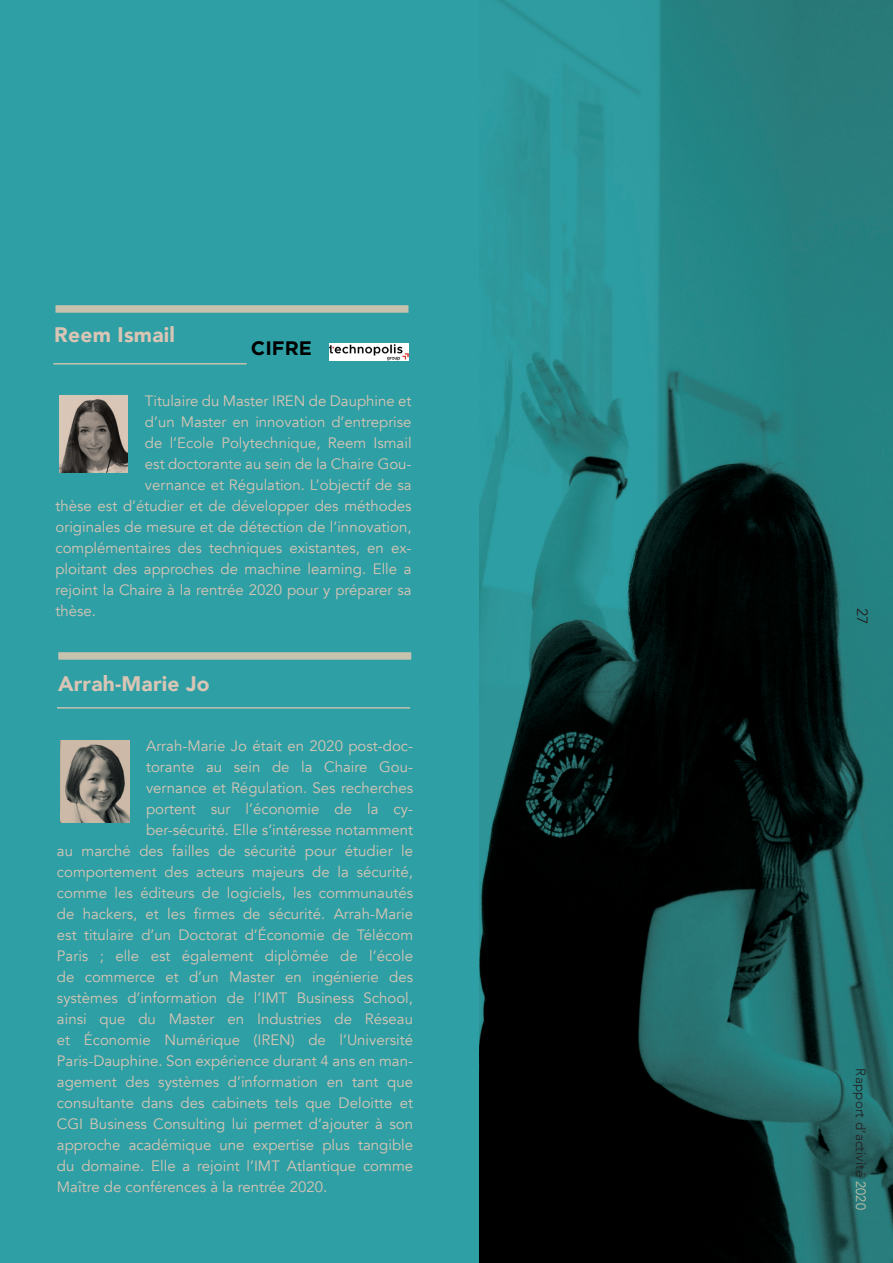
<style>
.page{position:relative;width:893px;height:1263px;background:#fff}
.page>*{position:absolute;margin:0;border:0;box-sizing:border-box;transform-origin:0 0}
.t1{font:900 21px "Avenir";letter-spacing:.01em;color:#d8c5b5}
.t2{font:700 19.5px "Gotham";color:#000001}
.t3{font:15px "Avenir";color:#d8c5b5}
.t4{font:15px "Avenir";color:#231f20}
.t5{font:300 13.5px "Avenir";letter-spacing:.01em;color:#231f20}
.s1{color:#c6c2ad}
</style>
<div class="page">
<img style="left:479px;top:0;width:414px;height:1263px">
<div style="left:0;top:0;width:479px;height:1263px;background:#2e9fa4"></div>
<hr style="left:57px;top:707px;width:353px;height:2px;background:#c6c2ad">
<img style="left:60px;top:741px;width:69px;height:82px">
<hr style="left:53px;top:363px;width:194px;height:1px;background:#c6c2ad">
<div style="left:55px;top:305px;width:353px;height:8px;background:#c6c2ad"></div>
<img style="left:329px;top:343px;width:79px;height:18px">
<img style="left:59px;top:395px;width:69px;height:77px">
<div style="left:58px;top:652px;width:353px;height:8px;background:#c6c2ad"></div>
<h1 class="t1" style="left:54px;top:316px;width:122px">Reem Ismail</h1>
<h2 class="t2" style="left:251px;top:337px;width:62px">CIFRE</h2>
<p class="t3" style="left:145px;top:392px;width:268px">Titulaire du Master IREN de Dauphine et</p>
<p class="t3" style="left:145px;top:413px;width:268px">d’un Master en innovation d’entreprise</p>
<p class="t3" style="left:145px;top:434px;width:268px">de l’Ecole Polytechnique, Reem Ismail</p>
<p class="t3" style="left:145px;top:455px;width:268px">est doctorante au sein de la Chaire Gou-</p>
<p class="t3" style="left:145px;top:476px;width:268px">vernance et Régulation. L’objectif de sa</p>
<p class="t3" style="left:55px;top:497px;width:358px">thèse est d’étudier et de développer des méthodes</p>
<p class="t3" style="left:55px;top:518px;width:358px">originales de mesure et de détection de l’innovation,</p>
<p class="t3" style="left:55px;top:539px;width:358px">complémentaires des techniques existantes, en ex-</p>
<p class="t3" style="left:55px;top:560px;width:358px">ploitant des approches de machine learning. Elle a</p>
<p class="t3" style="left:55px;top:581px;width:358px">rejoint la Chaire à la rentrée 2020 pour y préparer sa</p>
<p class="t3" style="left:55px;top:602px;width:42px">thèse.</p>
<h1 class="t1" style="left:58px;top:665px;width:153px">Arrah-Marie Jo</h1>
<p class="t3" style="left:146px;top:737px;width:269px">Arrah-Marie Jo était en 2020 post-doc-</p>
<p class="t3" style="left:146px;top:758px;width:269px">torante au sein de la Chaire Gou-</p>
<p class="t3" style="left:146px;top:779px;width:269px">vernance et Régulation. Ses recherches</p>
<p class="t3" style="left:146px;top:800px;width:269px">portent sur l’économie de la cy-</p>
<p class="t3" style="left:146px;top:821px;width:269px">ber-sécurité. Elle s’intéresse notamment</p>
<p class="t3" style="left:57px;top:842px;width:358px">au marché des failles de sécurité pour étudier le</p>
<p class="t3" style="left:57px;top:863px;width:358px">comportement des acteurs majeurs de la sécurité,</p>
<p class="t3" style="left:57px;top:884px;width:358px">comme les éditeurs de logiciels, les communautés</p>
<p class="t3" style="left:57px;top:905px;width:358px">de hackers, et les firmes de sécurité. Arrah-Marie</p>
<p class="t3" style="left:57px;top:926px;width:358px">est titulaire d’un Doctorat d’Économie de Télécom</p>
<p class="t3" style="left:57px;top:947px;width:358px">Paris ; elle est également diplômée de l’école</p>
<p class="t3" style="left:57px;top:968px;width:358px">de commerce et d’un Master en ingénierie des</p>
<p class="t3" style="left:57px;top:989px;width:358px">systèmes d’information de l’IMT Business School,</p>
<p class="t3" style="left:57px;top:1010px;width:358px">ainsi que du Master en Industries de Réseau</p>
<p class="t3" style="left:57px;top:1031px;width:358px">et Économie Numérique (IREN) de l’Université</p>
<p class="t3" style="left:57px;top:1052px;width:358px">Paris-Dauphine. Son expérience durant 4 ans en man-</p>
<p class="t3" style="left:57px;top:1073px;width:358px">agement des systèmes d’information en tant que</p>
<p class="t3" style="left:57px;top:1094px;width:358px">consultante dans des cabinets tels que Deloitte et</p>
<p class="t3" style="left:57px;top:1115px;width:358px">CGI Business Consulting lui permet d’ajouter à son</p>
<p class="t3" style="left:57px;top:1136px;width:358px">approche académique une expertise plus tangible</p>
<p class="t3" style="left:57px;top:1157px;width:358px">du domaine. Elle a rejoint l’IMT Atlantique comme</p>
<p class="t3" style="left:57px;top:1178px;width:272px">Maître de conférences à la rentrée 2020.</p>
<p class="t4" style="left:871px;top:608px;width:18px;rotate:90deg">27</p>
<p class="t5" style="left:869px;top:1068px;width:143px;rotate:90deg">Rapport d’activité <span class="s1">2020</span></p>
</div>
